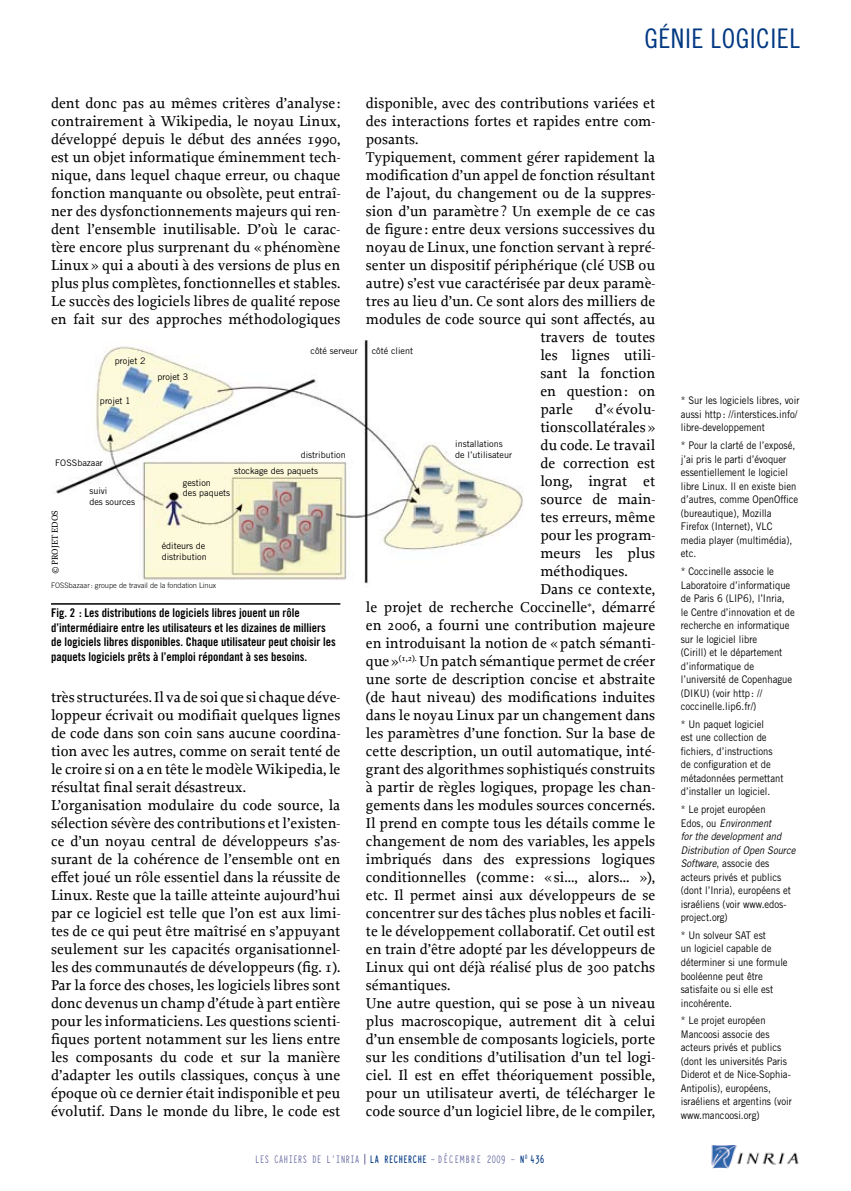
<style>
.page{position:relative;width:851px;height:1191px;background:#fff}
.page>*{position:absolute;margin:0;border:0;box-sizing:border-box;transform-origin:0 0}
.t1{font:27px "Trade Gothic Cond Eighteen";letter-spacing:.02em;color:#003882}
.t2{font:15px/18px "Proforma";color:#000;text-align:justify}
.t3{font:12px/14.4px "Trade Gothic Bold Cond Twenty";color:#000}
.t4{font:700 12px "Typewriter Condensed";letter-spacing:-.01em;color:#003882;scale:.9 1}
.t5{font:12px "Typewriter Condensed";letter-spacing:-.01em;color:#63659f;scale:.9 1}
.t6{font:10.5px/13.5px "Trade Gothic";color:#000;scale:.9 1}
.t7{font:9px/10.8px "Trade Gothic";color:#000}
.t8{font:9px "Proforma";color:#000}
.t9{font:300 7.5px "Trade Gothic";color:#000}
.s1{font-weight:400;color:#63659f}
.s2{font-style:italic}
</style>
<div class="page">
<img style="left:711px;top:1145px;width:88px;height:23px">
<hr style="left:51px;top:603px;width:289px;height:1px;background:#000">
<img style="left:54px;top:340px;width:469px;height:244px">
<h1 class="t1" style="left:644px;top:23px;width:157px">GéNIE LOGICIEL</h1>
<p class="t2" style="left:51px;top:94px;width:291px">dent donc pas au mêmes critères d’analyse : contrairement à Wikipedia, le noyau Linux, développé depuis le début des années 1990, est un objet informatique éminemment tech&shy;nique, dans lequel chaque erreur, ou chaque fonction manquante ou obsolète, peut entraî&shy;ner des dysfonctionnements majeurs qui ren&shy;dent l’ensemble inutilisable. D’où le carac&shy;tère encore plus surprenant du «phénomène Linux» qui a abouti à des versions de plus en plus plus complètes, fonctionnelles et stables.<br>Le succès des logiciels libres de qualité repose en fait sur des approches méthodologiques</p>
<p class="t2" style="left:366px;top:94px;width:291px">disponible, avec des contributions variées et</p>
<p class="t2" style="left:366px;top:112px;width:291px">des interactions fortes et rapides entre com-</p>
<p class="t2" style="left:366px;top:130px;width:54px">posants.</p>
<p class="t2" style="left:366px;top:148px;width:291px">Typiquement, comment gérer rapidement la</p>
<p class="t2" style="left:366px;top:166px;width:291px">modification d’un appel de fonction résultant</p>
<p class="t2" style="left:366px;top:184px;width:291px">de l’ajout, du changement ou de la suppres-</p>
<p class="t2" style="left:366px;top:202px;width:291px">sion d’un paramètre ? Un exemple de ce cas</p>
<p class="t2" style="left:366px;top:220px;width:291px">de figure : entre deux versions successives du</p>
<p class="t2" style="left:366px;top:238px;width:291px">noyau de Linux, une fonction servant à repré-</p>
<p class="t2" style="left:366px;top:256px;width:291px">senter un dispositif périphérique (clé USB ou</p>
<p class="t2" style="left:366px;top:274px;width:291px">autre) s’est vue caractérisée par deux paramè-</p>
<p class="t2" style="left:366px;top:292px;width:291px">tres au lieu d’un. Ce sont alors des milliers de</p>
<p class="t2" style="left:366px;top:310px;width:291px">modules de code source qui sont affectés, au</p>
<p class="t2" style="left:540px;top:328px;width:116px">travers de toutes</p>
<p class="t2" style="left:540px;top:346px;width:116px">les lignes utili-</p>
<p class="t2" style="left:540px;top:364px;width:116px">sant la fonction</p>
<p class="t2" style="left:540px;top:382px;width:116px">en question: on</p>
<p class="t2" style="left:540px;top:400px;width:34px">parle</p>
<p class="t2" style="left:595px;top:400px;width:62px">d’« évolu-</p>
<p class="t2" style="left:540px;top:418px;width:116px">tions collatérales »</p>
<p class="t2" style="left:540px;top:436px;width:116px">du code. Le travail</p>
<p class="t2" style="left:540px;top:454px;width:116px">de correction est</p>
<p class="t2" style="left:540px;top:472px;width:116px">long, ingrat et</p>
<p class="t2" style="left:540px;top:490px;width:116px">source de main-</p>
<p class="t2" style="left:540px;top:508px;width:116px">tes erreurs, même</p>
<p class="t2" style="left:540px;top:526px;width:116px">pour les program-</p>
<p class="t2" style="left:540px;top:544px;width:116px">meurs les plus</p>
<p class="t2" style="left:540px;top:562px;width:89px">méthodiques.</p>
<p class="t2" style="left:540px;top:580px;width:116px">Dans ce contexte,</p>
<p class="t2" style="left:366px;top:598px;width:291px">le projet de recherche Coccinelle<sup>*</sup>, démarré</p>
<p class="t2" style="left:366px;top:616px;width:291px">en 2006, a fourni une contribution majeure</p>
<p class="t2" style="left:366px;top:634px;width:291px">en introduisant la notion de «patch sémanti-</p>
<p class="t2" style="left:366px;top:652px;width:291px">que»<sup>(1,2).</sup> Un patch sémantique permet de créer</p>
<p class="t2" style="left:366px;top:670px;width:291px">une sorte de description concise et abstraite</p>
<p class="t2" style="left:366px;top:688px;width:291px">(de haut niveau) des modifications induites</p>
<p class="t2" style="left:366px;top:706px;width:291px">dans le noyau Linux par un changement dans</p>
<p class="t2" style="left:366px;top:724px;width:291px">les paramètres d’une fonction. Sur la base de</p>
<p class="t2" style="left:366px;top:742px;width:291px">cette description, un outil automatique, inté-</p>
<p class="t2" style="left:366px;top:760px;width:291px">grant des algorithmes sophistiqués construits</p>
<p class="t2" style="left:366px;top:778px;width:291px">à partir de règles logiques, propage les chan-</p>
<p class="t2" style="left:366px;top:796px;width:291px">gements dans les modules sources concernés.</p>
<p class="t2" style="left:366px;top:814px;width:291px">Il prend en compte tous les détails comme le</p>
<p class="t2" style="left:366px;top:832px;width:291px">changement de nom des variables, les appels</p>
<p class="t2" style="left:366px;top:850px;width:291px">imbriqués dans des expressions logiques</p>
<p class="t2" style="left:366px;top:868px;width:291px">conditionnelles (comme : « si…, alors… »),</p>
<p class="t2" style="left:366px;top:886px;width:291px">etc. Il permet ainsi aux développeurs de se</p>
<p class="t2" style="left:366px;top:904px;width:291px">concentrer sur des tâches plus nobles et facili-</p>
<p class="t2" style="left:366px;top:922px;width:291px">te le développement collaboratif. Cet outil est</p>
<p class="t2" style="left:366px;top:940px;width:291px">en train d’être adopté par les développeurs de</p>
<p class="t2" style="left:366px;top:958px;width:291px">Linux qui ont déjà réalisé plus de 300 patchs</p>
<p class="t2" style="left:366px;top:976px;width:86px">sémantiques.</p>
<p class="t2" style="left:366px;top:994px;width:291px">Une autre question, qui se pose à un niveau</p>
<p class="t2" style="left:366px;top:1012px;width:291px">plus macroscopique, autrement dit à celui</p>
<p class="t2" style="left:366px;top:1030px;width:291px">d’un ensemble de composants logiciels, porte</p>
<p class="t2" style="left:366px;top:1048px;width:291px">sur les conditions d’utilisation d’un tel logi-</p>
<p class="t2" style="left:366px;top:1066px;width:291px">ciel. Il est en effet théoriquement possible,</p>
<p class="t2" style="left:366px;top:1084px;width:291px">pour un utilisateur averti, de télécharger le</p>
<p class="t2" style="left:366px;top:1102px;width:291px">code source d’un logiciel libre, de le compiler,</p>
<p class="t7" style="left:310px;top:345px;width:49px">côté serveur</p>
<p class="t7" style="left:372px;top:345px;width:43px">côté client</p>
<p class="t7" style="left:115px;top:355px;width:32px">projet 2</p>
<p class="t7" style="left:157px;top:371px;width:32px">projet 3</p>
<p class="t7" style="left:100px;top:395px;width:32px">projet 1</p>
<p class="t7" style="left:455px;top:438px;width:58px">installations de l’utilisateur</p>
<p class="t7" style="left:234px;top:446px;width:113px;line-height:15.9px;text-indent:67px">distribution stockage des paquets</p>
<p class="t7" style="left:55px;top:457px;width:49px">FOSSbazaar</p>
<p class="t7" style="left:183px;top:477px;width:49px">gestion<br>des paquets</p>
<p class="t7" style="left:89px;top:485px;width:47px">suivi<br>des sources</p>
<p class="t8" style="left:49px;top:574px;width:65px;rotate:-90deg">© Projet Edos</p>
<p class="t7" style="left:162px;top:540px;width:47px">éditeurs de distribution</p>
<p class="t9" style="left:51px;top:580px;width:167px">FOSSbazaar: groupe de travail de la fondation Linux</p>
<p class="t3" style="left:51px;top:606px;width:286px">Fig. 2 : Les distributions de logiciels libres jouent un rôle d’intermédiaire entre les utilisateurs et les dizaines de milliers de logiciels libres disponibles. Chaque utilisateur peut choisir les paquets logiciels prêts à l’emploi répondant à ses besoins.</p>
<p class="t2" style="left:51px;top:688px;width:291px;text-align:left">très structurées. Il va de soi que si chaque déve&shy;loppeur écrivait ou modifiait quelques lignes de code dans son coin sans aucune coordina&shy;tion avec les autres, comme on serait tenté de le croire si on a en tête le modèle Wikipedia, le résultat final serait désastreux.<br>L’organisation modulaire du code source, la sélection sévère des contributions et l’existen&shy;ce d’un noyau central de développeurs s’as&shy;surant de la cohérence de l’ensemble ont en effet joué un rôle essentiel dans la réussite de Linux. Reste que la taille atteinte aujourd’hui par ce logiciel est telle que l’on est aux limi&shy;tes de ce qui peut être maîtrisé en s’appuyant seulement sur les capacités organisationnel&shy;les des communautés de développeurs (fig. 1).<br>Par la force des choses, les logiciels libres sont donc devenus un champ d’étude à part entière pour les informaticiens. Les questions scienti&shy;fiques portent notamment sur les liens entre les composants du code et sur la manière d’adapter les outils classiques, conçus à une époque où ce dernier était indisponible et peu évolutif. Dans le monde du libre, le code est</p>
<p class="t5" style="left:255px;top:1150px;width:106px">LES CAHIERS DE L ’INRIA</p>
<p class="t4" style="left:370px;top:1150px;width:196px">LA RECHERCHE <span class="s1">- DÉCEMBRE 2009 -</span> N<sup>0</sup> 436</p>
<p class="t6" style="left:680px;top:394px;width:133px">* Sur les logiciels libres, voir aussi http: //interstices.info/ libre-developpement</p>
<p class="t6" style="left:680px;top:438px;width:132px">* Pour la clarté de l’exposé, j’ai pris le parti d’évoquer essentiellement le logiciel libre Linux. Il en existe bien d’autres, comme OpenOffice (bureautique), Mozilla<br>Firefox (Internet), VLC media player (multimédia), etc.</p>
<p class="t6" style="left:680px;top:564px;width:128px">* Coccinelle associe le<br>Laboratoire d’informatique de Paris 6 (LIP6), l’Inria,<br>le Centre d’innovation et de recherche en informatique sur le logiciel libre<br>(Cirill) et le département d’informatique de l’université de Copenhague (DIKU) (voir http: // coccinelle.lip6.fr/)</p>
<p class="t6" style="left:680px;top:717px;width:116px">* Un paquet logiciel<br>est une collection de fichiers, d’instructions de configuration et de métadonnées permettant d’installer un logiciel.</p>
<p class="t6" style="left:680px;top:802px;width:129px">* Le projet européen<br>Edos, ou <span class="s2">Environment<br>for the development and<br>Distribution of Open Source<br>Software</span>, associe des acteurs privés et publics (dont l’Inria), européens et israéliens (voir www.edos&shy;project.org)</p>
<p class="t6" style="left:680px;top:928px;width:120px">* Un solveur SAT est<br>un logiciel capable de déterminer si une formule booléenne peut être satisfaite ou si elle est incohérente.</p>
<p class="t6" style="left:680px;top:1013px;width:125px">* Le projet européen<br>Mancoosi associe des acteurs privés et publics (dont les universités Paris<br>Diderot et de Nice-Sophia-<br>Antipolis), européens, israéliens et argentins (voir www.mancoosi.org)</p>
</div>
